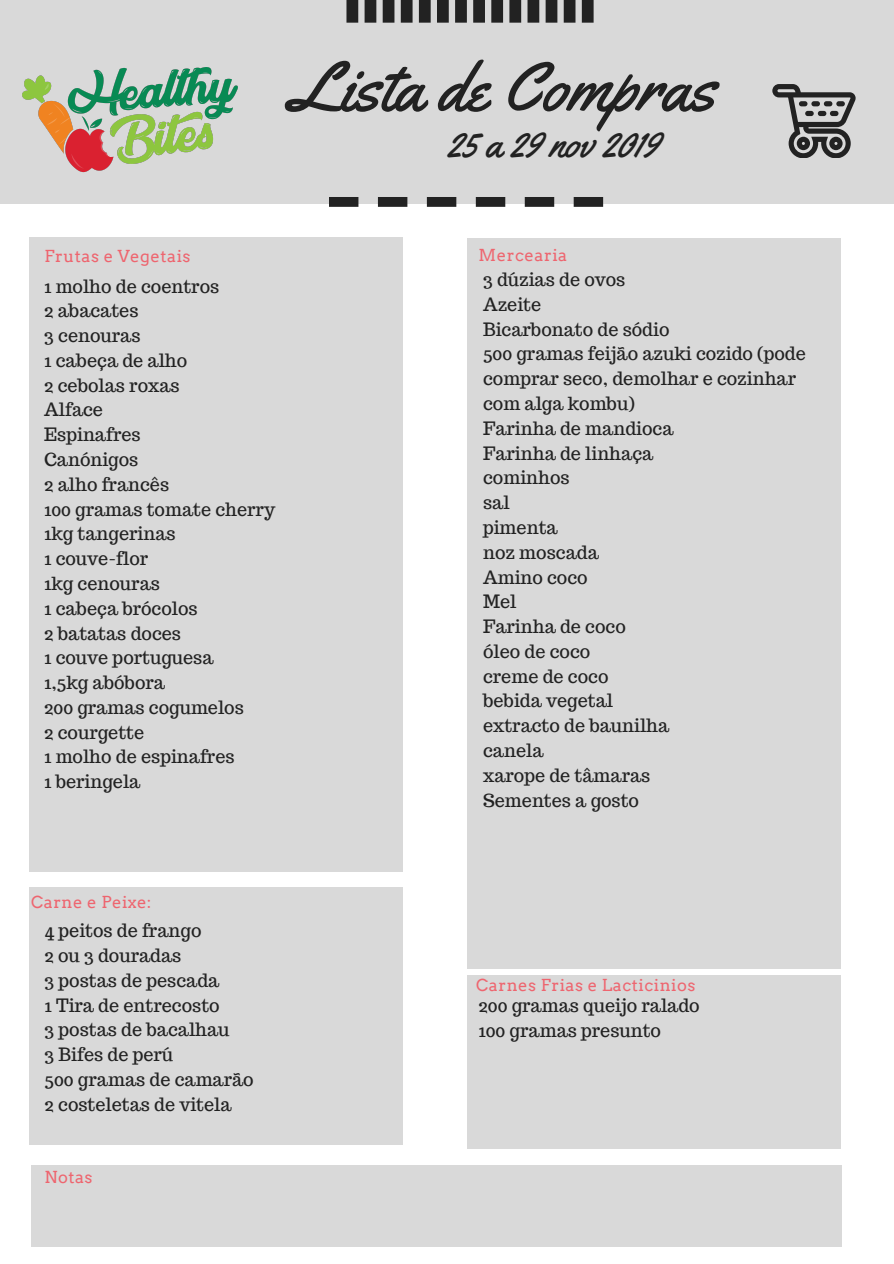
<style>
.page{position:relative;width:894px;height:1264px;background:#fff}
.page>*{position:absolute;margin:0;border:0;box-sizing:border-box;transform-origin:0 0}
.t1{font:69.6px "Yellowtail";color:#222}
.t2{font:39.75px "Yellowtail";color:#222}
.t3{font:18px/24.8px "Trocchi";color:#222}
.t4{font:16.5px "Arvo";letter-spacing:.03em;color:#ee656f}
</style>
<div class="page">
<div style="left:0;top:0;width:893px;height:203px;background:#d9d9d9"></div>
<svg style="left:772px;top:84px;width:83px;height:73px"></svg>
<div style="left:798px;top:101px;width:9px;height:5px;background:#222;border-radius:3px"></div>
<div style="left:811px;top:101px;width:8px;height:5px;background:#222;border-radius:3px"></div>
<div style="left:823px;top:101px;width:9px;height:5px;background:#222;border-radius:3px"></div>
<div style="left:836px;top:101px;width:8px;height:5px;background:#222;border-radius:3px"></div>
<div style="left:805px;top:111px;width:8px;height:5px;background:#222;border-radius:3px"></div>
<div style="left:817px;top:111px;width:9px;height:5px;background:#222;border-radius:3px"></div>
<svg style="left:329px;top:197px;width:274px;height:10px"></svg>
<svg style="left:346px;top:0;width:247px;height:23px"></svg>
<div style="left:817px;top:975px;width:23px;height:173px;background:#d9d9d9"></div>
<div style="left:483px;top:975px;width:349px;height:173px;background:#d9d9d9"></div>
<div style="left:467px;top:975px;width:23px;height:173px;background:#d9d9d9"></div>
<div style="left:467px;top:257px;width:373px;height:698px;background:#d9d9d9"></div>
<div style="left:467px;top:238px;width:373px;height:48px;background:#d9d9d9"></div>
<div style="left:467px;top:926px;width:373px;height:43px;background:#d9d9d9"></div>
<div style="left:30px;top:253px;width:373px;height:607px;background:#d9d9d9"></div>
<div style="left:30px;top:237px;width:373px;height:42px;background:#d9d9d9"></div>
<div style="left:30px;top:835px;width:373px;height:37px;background:#d9d9d9"></div>
<div style="left:379px;top:887px;width:24px;height:257px;background:#d9d9d9"></div>
<div style="left:46px;top:887px;width:348px;height:257px;background:#d9d9d9"></div>
<div style="left:30px;top:887px;width:23px;height:257px;background:#d9d9d9"></div>
<img style="left:22px;top:67px;width:216px;height:106px">
<div style="left:790px;top:1165px;width:51px;height:81px;background:#d9d9d9"></div>
<div style="left:65px;top:1165px;width:758px;height:81px;background:#d9d9d9"></div>
<div style="left:31px;top:1165px;width:50px;height:81px;background:#d9d9d9"></div>
<h1 class="t1" style="left:290px;top:43px;width:427px">Lista de Compras</h1>
<h2 class="t2" style="left:447px;top:118px;width:213px">25 a 29 nov 2019</h2>
<p class="t4" style="left:45px;top:246px;width:147px">Frutas e Vegetais</p>
<p class="t4" style="left:478px;top:245px;width:90px">Mercearia</p>
<p class="t3" style="left:44px;top:273px;width:232px">1 molho de coentros<br>2 abacates<br>3 cenouras<br>1 cabeça de alho<br>2 cebolas roxas<br>Alface<br>Espinafres<br>Canónigos<br>2 alho francês<br>100 gramas tomate cherry<br>1kg tangerinas<br>1 couve-flor<br>1kg cenouras<br>1 cabeça brócolos<br>2 batatas doces<br>1 couve portuguesa<br>1,5kg abóbora<br>200 gramas cogumelos<br>2 courgette<br>1 molho de espinafres<br>1 beringela</p>
<p class="t3" style="left:483px;top:267px;width:324px">3 dúzias de ovos<br>Azeite<br>Bicarbonato de sódio<br>500 gramas feijão azuki cozido (pode comprar seco, demolhar e cozinhar com alga kombu)<br>Farinha de mandioca<br>Farinha de linhaça<br>cominhos<br>sal<br>pimenta<br>noz moscada<br>Amino coco<br>Mel<br>Farinha de coco<br>óleo de coco<br>creme de coco<br>bebida vegetal<br>extracto de baunilha<br>canela<br>xarope de tâmaras<br>Sementes a gosto</p>
<p class="t4" style="left:31px;top:892px;width:122px">Carne e Peixe:</p>
<p class="t3" style="left:45px;top:918px;width:210px">4 peitos de frango<br>2 ou 3 douradas<br>3 postas de pescada<br>1 Tira de entrecosto<br>3 postas de bacalhau<br>3 Bifes de perú<br>500 gramas de camarão<br>2 costeletas de vitela</p>
<p class="t4" style="left:44px;top:1167px;width:50px">Notas</p>
<p class="t4" style="left:476px;top:975px;width:220px">Carnes Frias e Lacticinios</p>
<p class="t3" style="left:478px;top:993px;width:222px">200 gramas queijo ralado<br>100 gramas presunto</p>
</div>
